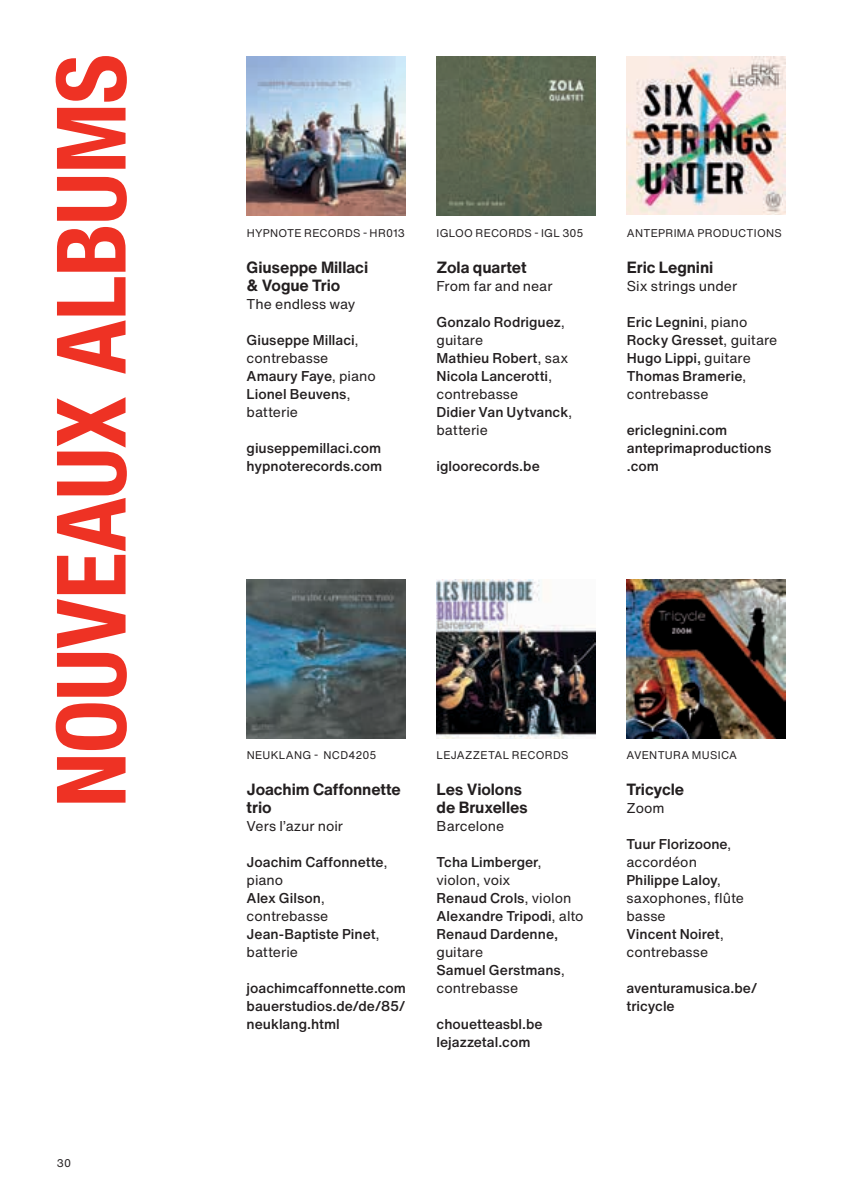
<style>
.page{position:relative;width:842px;height:1191px;background:#fff}
.page>*{position:absolute;margin:0;border:0;box-sizing:border-box;transform-origin:0 0}
.t1{font:700 condensed 96px "Helvetica Neue";letter-spacing:-.005em;color:#ee3224}
.t2{font:700 16px/18px "Helvetica Now Text";letter-spacing:-.01em;color:#231f20}
.t3{font:500 14px/18px "Helvetica Now Text";color:#231f20}
.t4{font:14px/18px "Helvetica Now Text";color:#231f20}
.t5{font:11px "Helvetica Now Text";letter-spacing:.02em;color:#231f20}
.s1{font-weight:400}
.s2{font-weight:500}
</style>
<div class="page">
<img style="left:437px;top:580px;width:158px;height:158px">
<img style="left:627px;top:57px;width:158px;height:158px">
<img style="left:247px;top:580px;width:158px;height:158px">
<img style="left:247px;top:57px;width:158px;height:158px">
<img style="left:437px;top:57px;width:158px;height:158px">
<img style="left:626px;top:580px;width:159px;height:158px">
<h1 class="t1" style="left:33px;top:807px;width:755px;rotate:-90deg">Nouveaux albums</h1>
<p class="t5" style="left:57px;top:1155px;width:16px">30</p>
<p class="t5" style="left:247px;top:224px;width:17px">Hypnote</p>
<p class="t5" style="left:304px;top:224px;width:17px">Records</p>
<p class="t5" style="left:363px;top:224px;width:44px">- HR013</p>
<p class="t2" style="left:247px;top:258px;width:123px">Giuseppe Millaci &amp; Vogue Trio</p>
<p class="t4" style="left:247px;top:294px;width:110px">The endless way</p>
<p class="t3" style="left:247px;top:330px;width:131px">Giuseppe Millaci<span class="s1">, contrebasse<br></span>Amaury Faye<span class="s1">, piano<br></span>Lionel Beuvens<span class="s1">, batterie</span></p>
<p class="t3" style="left:247px;top:438px;width:137px">giuseppemillaci.com hypnoterecords.com</p>
<p class="t5" style="left:437px;top:224px;width:13px">Igloo</p>
<p class="t5" style="left:476px;top:224px;width:17px">Records</p>
<p class="t5" style="left:534px;top:224px;width:51px">- IGL 305</p>
<p class="t2" style="left:437px;top:258px;width:91px">Zola quartet</p>
<p class="t4" style="left:437px;top:276px;width:117px">From far and near</p>
<p class="t3" style="left:437px;top:312px;width:137px">Gonzalo Rodriguez<span class="s1">, guitare<br></span>Mathieu Robert<span class="s1">, sax<br></span>Nicola Lancerotti<span class="s1">, contrebasse<br></span>Didier Van Uytvanck<span class="s1">, batterie</span></p>
<p class="t3" style="left:437px;top:456px;width:105px">igloorecords.be</p>
<p class="t5" style="left:627px;top:224px;width:17px">Anteprima</p>
<p class="t5" style="left:697px;top:224px;width:16px">Productions</p>
<p class="t2" style="left:627px;top:258px;width:88px">Eric Legnini</p>
<p class="t4" style="left:627px;top:276px;width:112px">Six strings under</p>
<p class="t3" style="left:627px;top:312px;width:152px">Eric Legnini<span class="s1">, piano<br></span>Rocky Gresset<span class="s1">, guitare<br></span>Hugo Lippi, <span class="s1">guitare<br></span>Thomas Bramerie<span class="s1">, contrebasse</span></p>
<p class="t3" style="left:627px;top:420px;width:146px">ericlegnini.com anteprimaproductions .com</p>
<p class="t5" style="left:247px;top:746px;width:18px">Neuklang</p>
<p class="t5" style="left:314px;top:746px;width:64px">- NCD4205</p>
<p class="t2" style="left:247px;top:780px;width:156px">Joachim Caffonnette trio</p>
<p class="t4" style="left:247px;top:816px;width:98px">Vers l’azur noir</p>
<p class="t3" style="left:247px;top:852px;width:142px">Joachim Caffonnette<span class="s1">, piano<br></span>Alex Gilson<span class="s1">, contrebasse<br></span>Jean-Baptiste Pinet<span class="s1">, batterie</span></p>
<p class="t3" style="left:247px;top:978px;width:161px;text-align:justify">joachimcaffonnette.com bauerstudios.de/de/85/ neuklang.html</p>
<p class="t5" style="left:437px;top:746px;width:15px">Lejazzetal</p>
<p class="t5" style="left:512px;top:746px;width:18px">Records</p>
<p class="t2" style="left:437px;top:780px;width:93px">Les Violons de Bruxelles</p>
<p class="t4" style="left:437px;top:816px;width:69px">Barcelone</p>
<p class="t3" style="left:437px;top:852px;width:149px">Tcha Limberger<span class="s1">, violon, voix<br></span>Renaud Crols<span class="s1">, violon<br></span>Alexandre Tripodi<span class="s1">, alto<br></span>Renaud Dardenne,</p>
<p class="t4" style="left:437px;top:942px;width:130px">guitare<br><span class="s2">Samuel Gerstmans</span>, contrebasse</p>
<p class="t3" style="left:437px;top:1014px;width:108px">chouetteasbl.be lejazzetal.com</p>
<p class="t5" style="left:627px;top:746px;width:17px">Aventura</p>
<p class="t5" style="left:692px;top:746px;width:18px">Musica</p>
<p class="t2" style="left:626px;top:780px;width:59px">Tricycle</p>
<p class="t4" style="left:626px;top:798px;width:40px">Zoom</p>
<p class="t4" style="left:626px;top:834px;width:119px"><span class="s2">Tuur Florizoone</span>, accordéon<br><span class="s2">Philippe Laloy</span>, saxophones, flûte basse<br><span class="s2">Vincent Noiret</span>, contrebasse</p>
<p class="t3" style="left:626px;top:978px;width:132px">aventuramusica.be/ tricycle</p>
</div>
